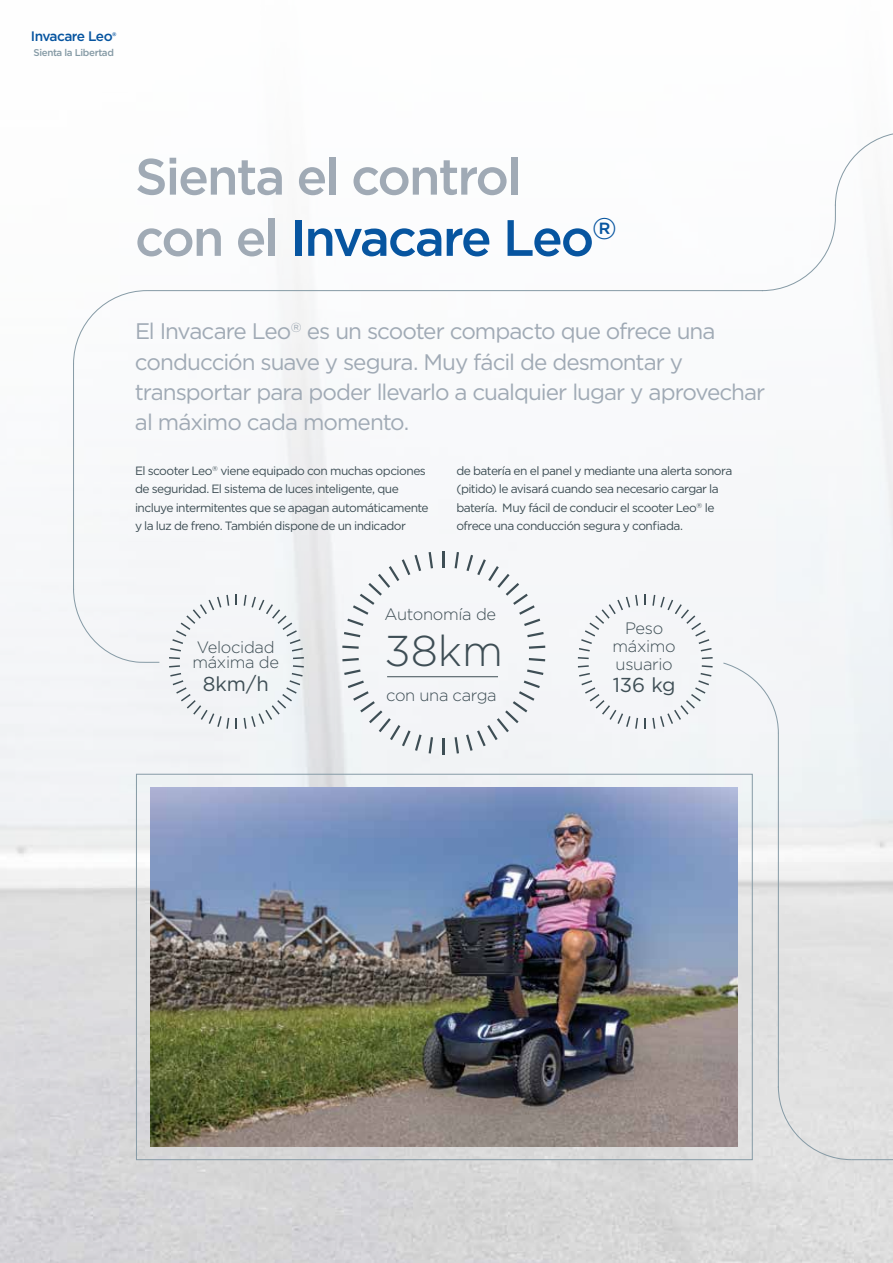
<style>
.page{position:relative;width:893px;height:1263px;background:#fff}
.page>*{position:absolute;margin:0;border:0;box-sizing:border-box;transform-origin:0 0}
.t1{font:500 51px/61.2px "Gotham";letter-spacing:-.04em;color:#a0aab5}
.t2{font:300 43.05px "Gotham";color:#3e4e55}
.t3{font:22.5px/30.3px "Gotham";letter-spacing:-.045em;color:#a0aab5}
.t4{font:20.1px "Gotham";color:#3e4e55}
.t5{font:300 16.5px/18px "Gotham";letter-spacing:-.02em;color:#3e4e55;text-align:center}
.t6{font:500 13.65px "Gotham";letter-spacing:-.04em;color:#0755a0}
.t7{font:12px/18.3px "Gotham";letter-spacing:-.045em;color:#3e4e55}
.t8{font:500 9.75px "Gotham";letter-spacing:-.04em;color:#859aa5}
.s1{color:#0755a0}
</style>
<div class="page">
<div style="left:0;top:0;width:893px;height:1263px;background:linear-gradient(to bottom,#fff,#d7d7d9)"></div>
<hr style="left:147px;top:290px;width:616px;height:1px;background:#859aa5">
<hr style="left:73px;top:364px;width:1px;height:226px;background:#859aa5">
<svg style="left:73px;top:290px;width:75px;height:75px"></svg>
<hr style="left:387px;top:676px;width:111px;height:1px;background:#3e4e55">
<svg style="left:761px;top:131px;width:132px;height:160px"></svg>
<hr style="left:852px;top:1159px;width:41px;height:1px;background:#859aa5">
<hr style="left:778px;top:733px;width:1px;height:355px;background:#859aa5">
<div style="left:778px;top:1085px;width:75px;height:75px;background:#e2e2e2"></div>
<div style="left:73px;top:588px;width:87px;height:75px;background:#f4f5f7"></div>
<div style="left:722px;top:662px;width:57px;height:72px;background:#f4f5f8"></div>
<svg style="left:443px;top:551px;width:2px;height:16px"></svg>
<svg style="left:443px;top:738px;width:2px;height:16px"></svg>
<svg style="left:342px;top:658px;width:17px;height:3px"></svg>
<svg style="left:344px;top:669px;width:78px;height:82px"></svg>
<svg style="left:429px;top:737px;width:4px;height:16px"></svg>
<svg style="left:342px;top:645px;width:17px;height:4px"></svg>
<svg style="left:344px;top:632px;width:16px;height:5px"></svg>
<svg style="left:347px;top:555px;width:74px;height:71px"></svg>
<svg style="left:429px;top:552px;width:4px;height:16px"></svg>
<svg style="left:529px;top:658px;width:16px;height:3px"></svg>
<svg style="left:466px;top:669px;width:77px;height:82px"></svg>
<svg style="left:454px;top:737px;width:5px;height:16px"></svg>
<svg style="left:529px;top:645px;width:16px;height:4px"></svg>
<svg style="left:527px;top:632px;width:17px;height:5px"></svg>
<svg style="left:466px;top:555px;width:74px;height:71px"></svg>
<svg style="left:455px;top:552px;width:4px;height:16px"></svg>
<svg style="left:169px;top:665px;width:11px;height:2px"></svg>
<svg style="left:170px;top:673px;width:59px;height:56px"></svg>
<svg style="left:169px;top:657px;width:11px;height:2px"></svg>
<svg style="left:170px;top:595px;width:59px;height:56px"></svg>
<svg style="left:293px;top:665px;width:11px;height:2px"></svg>
<svg style="left:244px;top:673px;width:59px;height:56px"></svg>
<svg style="left:293px;top:657px;width:11px;height:2px"></svg>
<svg style="left:244px;top:595px;width:59px;height:56px"></svg>
<svg style="left:644px;top:594px;width:2px;height:11px"></svg>
<svg style="left:644px;top:718px;width:2px;height:11px"></svg>
<svg style="left:578px;top:665px;width:11px;height:2px"></svg>
<svg style="left:579px;top:673px;width:59px;height:56px"></svg>
<svg style="left:578px;top:657px;width:11px;height:2px"></svg>
<svg style="left:579px;top:595px;width:59px;height:56px"></svg>
<svg style="left:702px;top:665px;width:11px;height:2px"></svg>
<svg style="left:652px;top:673px;width:59px;height:56px"></svg>
<svg style="left:702px;top:657px;width:11px;height:2px"></svg>
<svg style="left:652px;top:595px;width:60px;height:56px"></svg>
<img style="left:151px;top:788px;width:587px;height:358px">
<p class="t6" style="left:31px;top:29px;width:87px">Invacare Leo<sup>®</sup></p>
<p class="t8" style="left:34px;top:47px;width:82px">Sienta la Libertad</p>
<h1 class="t1" style="left:135px;top:146px;width:483px">Sienta el control con el <span class="s1">Invacare Leo</span><sup>®</sup></h1>
<h3 class="t3" style="left:135px;top:316px;width:632px">El Invacare Leo<sup>®</sup> es un scooter compacto que ofrece una conducción suave y segura. Muy fácil de desmontar y transportar para poder llevarlo a cualquier lugar y aprovechar al máximo cada momento.</h3>
<p class="t7" style="left:135px;top:461px;width:295px">El scooter Leo<sup>®</sup> viene equipado con muchas opciones de seguridad. El sistema de luces inteligente, que incluye intermitentes que se apagan automáticamente y la luz de freno. También dispone de un indicador</p>
<p class="t7" style="left:456px;top:461px;width:277px">de batería en el panel y mediante una alerta sonora (pitido) le avisará cuando sea necesario cargar la batería. Muy fácil de conducir el scooter Leo<sup>®</sup> le ofrece una conducción segura y confiada.</p>
<h3 class="t5" style="left:192px;top:639px;width:88px;line-height:15.6px;text-align:left">Velocidad máxima de</h3>
<h3 class="t4" style="left:203px;top:672px;width:67px">8km/h</h3>
<h3 class="t5" style="left:384px;top:605px;width:113px">Autonomía de</h3>
<h2 class="t2" style="left:385px;top:627px;width:120px">38km</h2>
<h3 class="t5" style="left:386px;top:686px;width:112px">con una carga</h3>
<h3 class="t5" style="left:613px;top:619px;width:65px">Peso máximo usuario</h3>
<h3 class="t4" style="left:613px;top:674px;width:65px">136 kg</h3>
</div>
